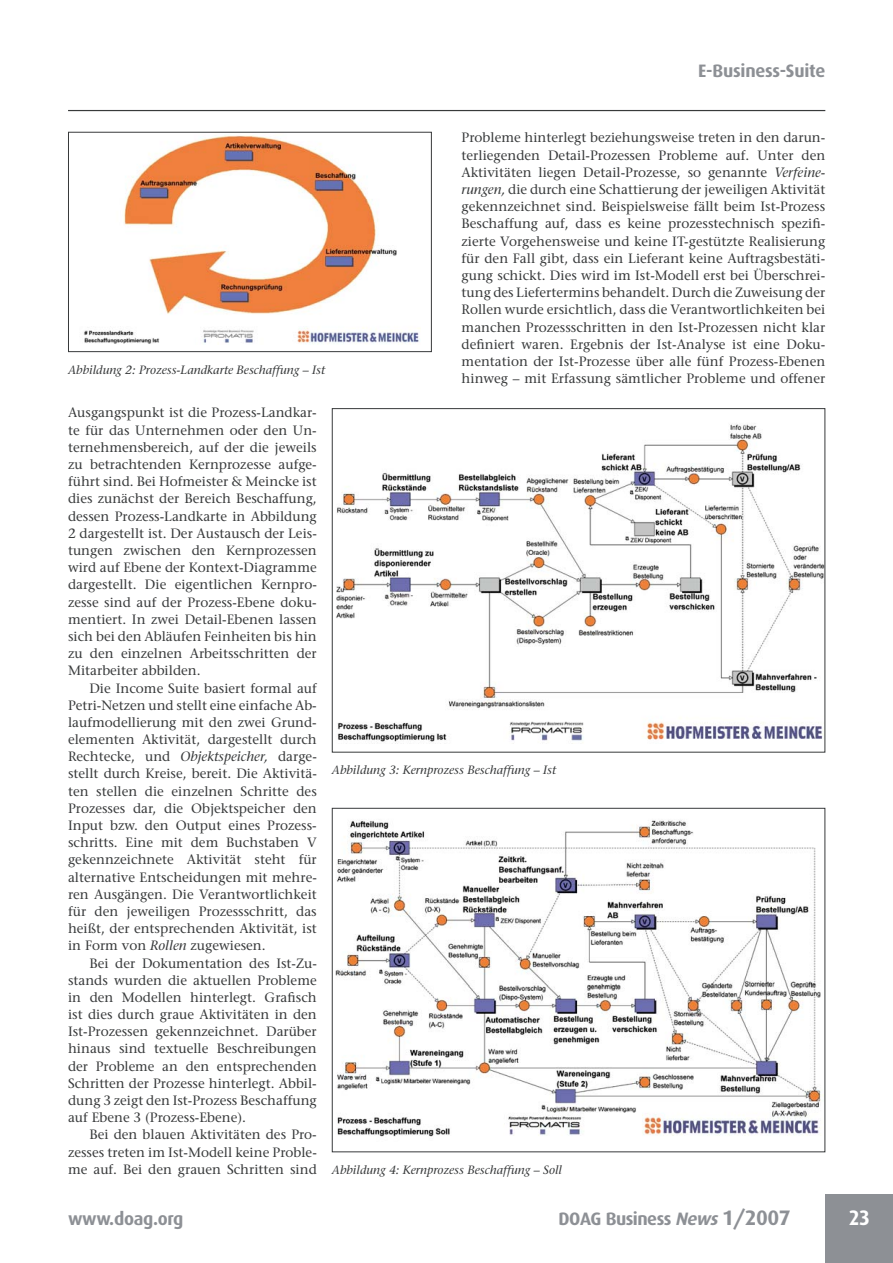
<style>
.page{position:relative;width:893px;height:1263px;background:#fff}
.page>*{position:absolute;margin:0;border:0;box-sizing:border-box;transform-origin:0 0}
.t1{font:700 21px "Dax";color:#fff;scale:.92 1}
.t2{font:700 18px "Dax";letter-spacing:-.015em;color:#8d9095}
.t3{font:13.5px/17.2px "Stone Serif";color:#383a3b;text-align:justify}
.t4{font:italic 12px "Stone Serif";color:#383a3b}
.s1{font-style:italic}
.s2{font-size:21px}
</style>
<div class="page">
<hr style="left:68px;top:110px;width:757px;height:1px;background:#383a3b">
<div style="left:825px;top:1195px;width:67px;height:68px;background:#8d9095"></div>
<img style="left:84px;top:135px;width:336px;height:209px">
<div style="left:68px;top:132px;width:364px;height:220px;border:1px solid #383a3b"></div>
<img style="left:336px;top:424px;width:487px;height:320px">
<img style="left:335px;top:820px;width:488px;height:317px">
<p class="t4" style="left:68px;top:366px;width:258px">Abbildung 2: Prozess-Landkarte Beschaffung – Ist</p>
<h2 class="t2" style="left:698px;top:63px;width:129px">E-Business-Suite</h2>
<p class="t3" style="left:461px;top:131px;width:365px">Probleme hinterlegt beziehungsweise treten in den darun&shy;terliegenden Detail-Prozessen Probleme auf. Unter den Aktivitäten liegen Detail-Prozesse, so genannte <span class="s1">Verfeine&shy;rungen,</span> die durch eine Schattierung der jeweiligen Aktivität gekennzeichnet sind. Beispielsweise fällt beim Ist-Prozess Beschaffung auf, dass es keine prozesstechnisch spezifi&shy;zierte Vorgehensweise und keine IT-gestützte Realisierung für den Fall gibt, dass ein Lieferant keine Auftragsbestäti&shy;gung schickt. Dies wird im Ist-Modell erst bei Überschrei&shy;tung des Liefertermins behandelt. Durch die Zuweisung der Rollen wurde ersichtlich, dass die Verantwortlichkeiten bei manchen Prozessschritten in den Ist-Prozessen nicht klar definiert waren. Ergebnis der Ist-Analyse ist eine Doku&shy;mentation der Ist-Prozesse über alle fünf Prozess-Ebenen hinweg – mit Erfassung sämtlicher Probleme und offener</p>
<p class="t3" style="left:68px;top:406px;width:250px">Ausgangspunkt ist die Prozess-Landkar&shy;te für das Unternehmen oder den Un&shy;ternehmensbereich, auf der die jeweils zu betrachtenden Kernprozesse aufge&shy;führt sind. Bei Hofmeister &amp; Meincke ist dies zunächst der Bereich Beschaffung, dessen Prozess-Landkarte in Abbildung 2 dargestellt ist. Der Austausch der Leis&shy;tungen zwischen den Kernprozessen wird auf Ebene der Kontext-Diagramme dargestellt. Die eigentlichen Kernpro&shy;zesse sind auf der Prozess-Ebene doku&shy;mentiert. In zwei Detail-Ebenen lassen sich bei den Abläufen Feinheiten bis hin zu den einzelnen Arbeitsschritten der Mitarbeiter abbilden.</p>
<p class="t3" style="left:68px;top:681px;width:250px;text-indent:21px">Die Income Suite basiert formal auf Petri-Netzen und stellt eine einfache Ab&shy;laufmodellierung mit den zwei Grund&shy;elementen Aktivität, dargestellt durch Rechtecke, und <span class="s1">Objektspeicher,</span> darge&shy;stellt durch Kreise, bereit. Die Aktivitä&shy;ten stellen die einzelnen Schritte des Prozesses dar, die Objektspeicher den Input bzw. den Output eines Prozess&shy;schritts. Eine mit dem Buchstaben V gekennzeichnete Aktivität steht für alternative Entscheidungen mit mehre&shy;ren Ausgängen. Die Verantwortlichkeit für den jeweiligen Prozessschritt, das heißt, der entsprechenden Aktivität, ist in Form von <span class="s1">Rollen</span> zugewiesen.</p>
<p class="t3" style="left:68px;top:956px;width:250px;text-indent:21px">Bei der Dokumentation des Ist-Zu&shy;stands wurden die aktuellen Probleme in den Modellen hinterlegt. Grafisch ist dies durch graue Aktivitäten in den Ist-Prozessen gekennzeichnet. Darüber hinaus sind textuelle Beschreibungen der Probleme an den entsprechenden Schritten der Prozesse hinterlegt. Abbil&shy;dung 3 zeigt den Ist-Prozess Beschaffung auf Ebene 3 (Prozess-Ebene).</p>
<p class="t3" style="left:68px;top:1128px;width:250px;text-indent:21px">Bei den blauen Aktivitäten des Pro&shy;zesses treten im Ist-Modell keine Proble&shy;me auf. Bei den grauen Schritten sind</p>
<p class="t4" style="left:332px;top:765px;width:226px">Abbildung 3: Kernprozess Beschaffung – Ist</p>
<p class="t4" style="left:332px;top:1165px;width:232px">Abbildung 4: Kernprozess Beschaffung – Soll</p>
<h2 class="t2" style="left:68px;top:1211px;width:117px">www.doag.org</h2>
<h2 class="t2" style="left:558px;top:1211px;width:233px">DOAG Business <span class="s1">News</span><span class="s2">1/2007</span></h2>
<h1 class="t1" style="left:848px;top:1208px;width:25px">23</h1>
</div>
